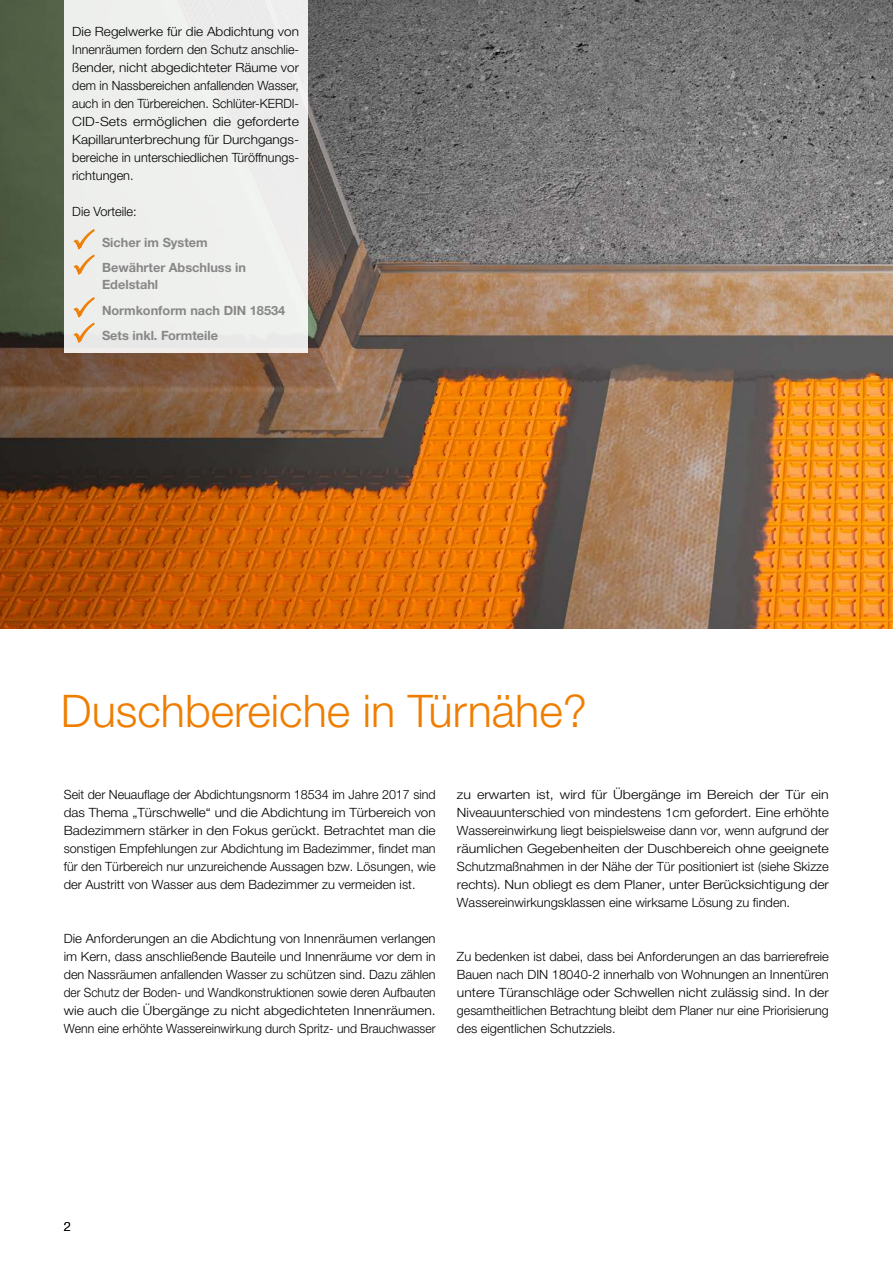
<style>
.page{position:relative;width:893px;height:1263px;background:#fff}
.page>*{position:absolute;margin:0;border:0;box-sizing:border-box;transform-origin:0 0}
.HeadSub{font:300 45px "Helvetica Neue LT Pro";color:#ef7d00}
.Body_Copy{font:300 12.75px/18px "Helvetica Neue LT Pro";color:#000;text-align:justify}
.Body_Copy-2{font:300 12.75px/18px "Helvetica Neue LT Pro";color:#000;text-align:justify;scale:1.11 1}
.Hero_Titeltext{font:300 12.75px/18px "Helvetica Neue LT Pro";color:#000;text-align:justify;scale:1.06 1}
.t1{font:700 12.75px/16.5px "Helvetica Neue LTW1 G";color:#878787}
.Hero_Titeltext-2{font:300 12.75px "Helvetica Neue LT Pro";color:#000}
.s1{color:#ef7d00}
</style>
<div class="page">
<img style="left:0;top:0;width:893px;height:628px">
<div style="left:64px;top:0;width:244px;height:353px;background:#eeefed"></div>
<p class="Hero_Titeltext" style="left:72px;top:23px;width:215px">Die Regelwerke für die Abdichtung von Innenräumen fordern den Schutz anschlie&shy;ßender, nicht abgedichteter Räume vor dem in Nassbereichen anfallenden Wasser, auch in den Türbereichen. Schlüter-KERDI-CID-Sets ermöglichen die geforderte Kapillarunterbrechung für Durchgangs&shy;bereiche in unterschiedlichen Türöffnungs&shy;richtungen.</p>
<p class="Hero_Titeltext-2" style="left:72px;top:204px;width:66px">Die Vorteile:</p>
<p class="t1" style="left:72px;top:234px;width:137px"><span class="s1">✓</span> Sicher im System</p>
<p class="t1" style="left:102px;top:259px;width:145px;text-indent:-30px"><span class="s1">✓</span> Bewährter Abschluss in<br>Edelstahl</p>
<p class="t1" style="left:72px;top:302px;width:215px"><span class="s1">✓</span> Normkonform nach DIN 18534</p>
<p class="t1" style="left:72px;top:327px;width:147px"><span class="s1">✓</span> Sets inkl. Formteile</p>
<p class="HeadSub" style="left:61px;top:684px;width:528px">Duschbereiche in Türnähe?</p>
<p class="Body_Copy" style="left:64px;top:785px;width:373px">Seit der Neuauflage der Abdichtungsnorm 18534 im Jahre 2017 sind das Thema „Türschwelle“ und die Abdichtung im Türbereich von Badezimmern stärker in den Fokus gerückt. Betrachtet man die sonstigen Empfehlungen zur Abdichtung im Badezimmer, findet man für den Türbereich nur unzureichende Aussagen bzw. Lösungen, wie der Austritt von Wasser aus dem Badezimmer zu vermeiden ist.</p>
<p class="Body_Copy" style="left:64px;top:929px;width:373px">Die Anforderungen an die Abdichtung von Innenräumen verlangen im Kern, dass anschließende Bauteile und Innenräume vor dem in den Nassräumen anfallenden Wasser zu schützen sind. Dazu zählen der Schutz der Boden- und Wandkonstruktionen sowie deren Aufbauten wie auch die Übergänge zu nicht abgedichteten Innenräumen.<br>Wenn eine erhöhte Wassereinwirkung durch Spritz- und Brauchwasser</p>
<p class="Body_Copy-2" style="left:457px;top:785px;width:337px">zu erwarten ist, wird für Übergänge im Bereich der Tür ein Niveauunterschied von mindestens 1cm gefordert. Eine erhöhte Wassereinwirkung liegt beispielsweise dann vor, wenn aufgrund der räumlichen Gegebenheiten der Duschbereich ohne geeignete Schutzmaßnahmen in der Nähe der Tür positioniert ist (siehe Skizze rechts). Nun obliegt es dem Planer, unter Berücksichtigung der Wassereinwirkungsklassen eine wirksame Lösung zu finden.</p>
<p class="Body_Copy" style="left:457px;top:947px;width:373px">Zu bedenken ist dabei, dass bei Anforderungen an das barrierefreie Bauen nach DIN 18040-2 innerhalb von Wohnungen an Innentüren untere Türanschläge oder Schwellen nicht zulässig sind. In der gesamtheitlichen Betrachtung bleibt dem Planer nur eine Priorisierung des eigentlichen Schutzziels.</p>
<p class="Body_Copy" style="left:64px;top:1217px;width:9px">2</p>
</div>
